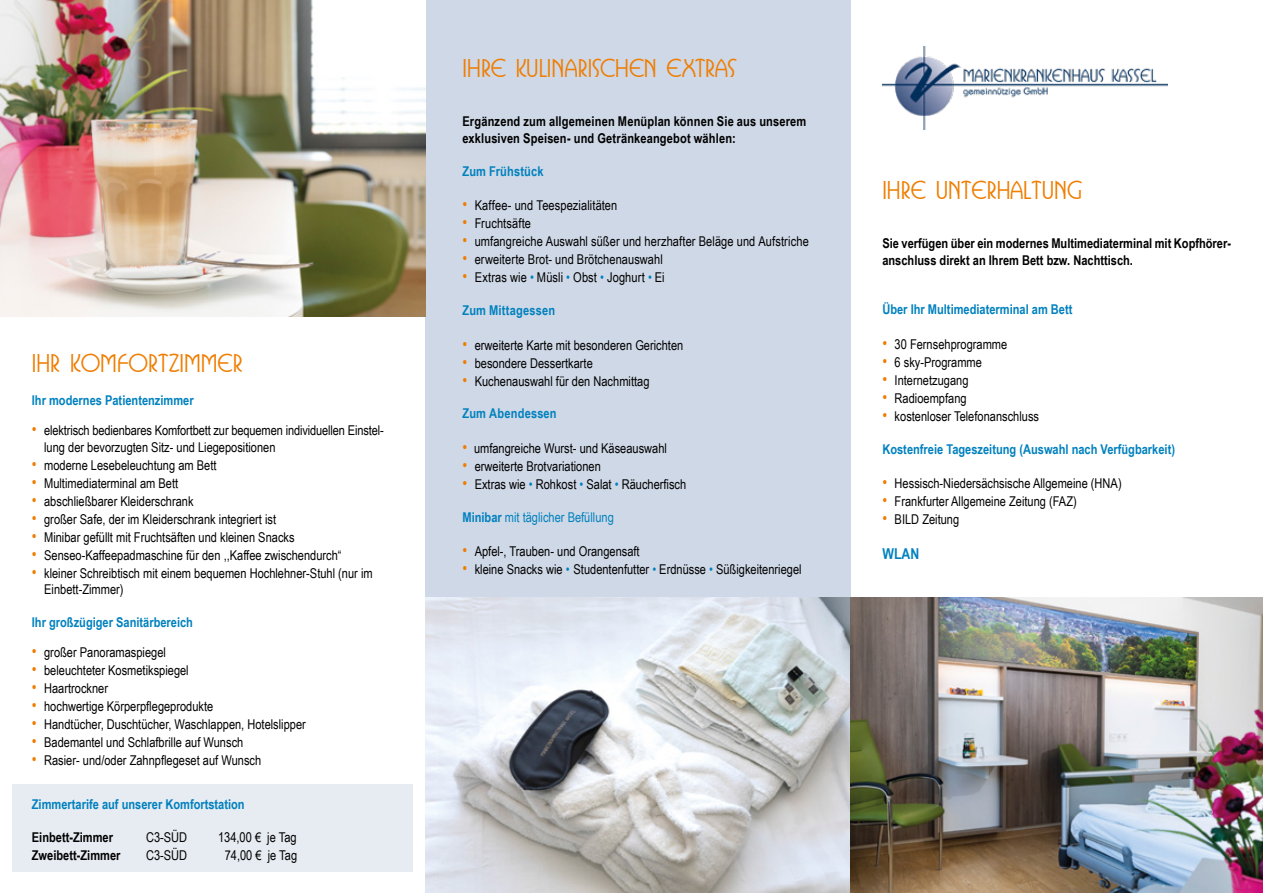
<style>
.page{position:relative;width:1263px;height:893px;background:#fff}
.page>*{position:absolute;margin:0;border:0;box-sizing:border-box;transform-origin:0 0}
.t1{font:500 24px "Busorama IT Cby BT";color:#ef7d00}
.t2{font:700 15px "Arial Narrow";color:#0081be}
.t3{font:13.5px/16.5px "Arial Narrow";color:#000}
.t4{font:700 13.5px/16.5px "Arial Narrow";color:#000}
.t5{font:700 13.5px "Arial Narrow";color:#0081be}
.t6{font:13.5px "Arial Narrow";color:#0081be}
.s1{font-size:16.5px;color:#ef7d00}
.s2{color:#0081be}
.s3{font-weight:700}
</style>
<div class="page">
<div style="left:12px;top:784px;width:400px;height:88px;background:#e7ebf2"></div>
<div style="left:425px;top:0;width:425px;height:893px;background:#cfd8e6"></div>
<img style="left:425px;top:597px;width:838px;height:296px">
<img style="left:882px;top:47px;width:285px;height:82px">
<img style="left:0;top:0;width:425px;height:317px">
<h1 class="t1" style="left:32px;top:349px;width:213px">IHR KOMFORTZIMMER</h1>
<p class="t5" style="left:32px;top:390px;width:163px">Ihr modernes Patientenzimmer</p>
<p class="t3" style="left:44px;top:422px;width:341px;text-indent:-12px"><span class="s1">•</span> elektrisch bedienbares Komfortbett zur bequemen individuellen Einstel&shy;lung der bevorzugten Sitz- und Liegepositionen</p>
<p class="t3" style="left:32px;top:456px;width:186px"><span class="s1">•</span> moderne Lesebeleuchtung am Bett</p>
<p class="t3" style="left:32px;top:474px;width:148px"><span class="s1">•</span> Multimediaterminal am Bett</p>
<p class="t3" style="left:32px;top:492px;width:163px"><span class="s1">•</span> abschließbarer Kleiderschrank</p>
<p class="t3" style="left:32px;top:510px;width:246px"><span class="s1">•</span> großer Safe, der im Kleiderschrank integriert ist</p>
<p class="t3" style="left:32px;top:528px;width:264px"><span class="s1">•</span> Minibar gefüllt mit Fruchtsäften und kleinen Snacks</p>
<p class="t3" style="left:32px;top:546px;width:311px"><span class="s1">•</span> Senseo-Kaffeepadmaschine für den ,,Kaffee zwischendurch“</p>
<p class="t3" style="left:44px;top:564px;width:330px;text-indent:-12px"><span class="s1">•</span> kleiner Schreibtisch mit einem bequemen Hochlehner-Stuhl (nur im<br>Einbett-Zimmer)</p>
<p class="t5" style="left:32px;top:612px;width:163px">Ihr großzügiger Sanitärbereich</p>
<p class="t3" style="left:32px;top:644px;width:136px"><span class="s1">•</span> großer Panoramaspiegel</p>
<p class="t3" style="left:32px;top:662px;width:158px"><span class="s1">•</span> beleuchteter Kosmetikspiegel</p>
<p class="t3" style="left:32px;top:680px;width:78px"><span class="s1">•</span> Haartrockner</p>
<p class="t3" style="left:32px;top:698px;width:183px"><span class="s1">•</span> hochwertige Körperpflegeprodukte</p>
<p class="t3" style="left:32px;top:716px;width:276px"><span class="s1">•</span> Handtücher, Duschtücher, Waschlappen, Hotelslipper</p>
<p class="t3" style="left:32px;top:734px;width:213px"><span class="s1">•</span> Bademantel und Schlafbrille auf Wunsch</p>
<p class="t3" style="left:32px;top:752px;width:231px"><span class="s1">•</span> Rasier- und/oder Zahnpflegeset auf Wunsch</p>
<p class="t5" style="left:32px;top:794px;width:214px">Zimmertarife auf unserer Komfortstation</p>
<p class="t4" style="left:32px;top:828px;width:83px">Einbett-Zimmer</p>
<p class="t3" style="left:146px;top:828px;width:43px">C3-SÜD</p>
<p class="t3" style="left:218px;top:828px;width:80px">134,00 € je Tag</p>
<p class="t4" style="left:32px;top:846px;width:90px">Zweibett-Zimmer</p>
<p class="t3" style="left:146px;top:846px;width:43px">C3-SÜD</p>
<p class="t3" style="left:225px;top:846px;width:74px">74,00 € je Tag</p>
<h1 class="t1" style="left:462px;top:54px;width:276px">IHRE KULINARISCHEN EXTRAS</h1>
<p class="t4" style="left:462px;top:113px;width:345px">Ergänzend zum allgemeinen Menüplan können Sie aus unserem exklusiven Speisen- und Getränkeangebot wählen:</p>
<p class="t5" style="left:462px;top:161px;width:83px">Zum Frühstück</p>
<p class="t3" style="left:462px;top:197px;width:156px"><span class="s1">•</span> Kaffee- und Teespezialitäten</p>
<p class="t3" style="left:462px;top:215px;width:70px"><span class="s1">•</span> Fruchtsäfte</p>
<p class="t3" style="left:462px;top:233px;width:348px"><span class="s1">•</span> umfangreiche Auswahl süßer und herzhafter Beläge und Aufstriche</p>
<p class="t3" style="left:462px;top:251px;width:202px"><span class="s1">•</span> erweiterte Brot- und Brötchenauswahl</p>
<p class="t3" style="left:462px;top:269px;width:204px"><span class="s1">•</span> Extras wie <span class="s2">•</span> Müsli <span class="s2">•</span> Obst <span class="s2">•</span> Joghurt <span class="s2">•</span> Ei</p>
<p class="t5" style="left:462px;top:300px;width:94px">Zum Mittagessen</p>
<p class="t3" style="left:462px;top:336px;width:222px"><span class="s1">•</span> erweiterte Karte mit besonderen Gerichten</p>
<p class="t3" style="left:462px;top:354px;width:132px"><span class="s1">•</span> besondere Dessertkarte</p>
<p class="t3" style="left:462px;top:372px;width:189px"><span class="s1">•</span> Kuchenauswahl für den Nachmittag</p>
<p class="t5" style="left:462px;top:403px;width:96px">Zum Abendessen</p>
<p class="t3" style="left:462px;top:439px;width:206px"><span class="s1">•</span> umfangreiche Wurst- und Käseauswahl</p>
<p class="t3" style="left:462px;top:457px;width:140px"><span class="s1">•</span> erweiterte Brotvariationen</p>
<p class="t3" style="left:462px;top:475px;width:225px"><span class="s1">•</span> Extras wie <span class="s2">•</span> Rohkost <span class="s2">•</span> Salat <span class="s2">•</span> Räucherfisch</p>
<p class="t6" style="left:462px;top:507px;width:153px"><span class="s3">Minibar</span> mit täglicher Befüllung</p>
<p class="t3" style="left:462px;top:543px;width:179px"><span class="s1">•</span> Apfel-, Trauben- und Orangensaft</p>
<p class="t3" style="left:462px;top:561px;width:341px"><span class="s1">•</span> kleine Snacks wie <span class="s2">•</span> Studentenfutter <span class="s2">•</span> Erdnüsse <span class="s2">•</span> Süßigkeitenriegel</p>
<h1 class="t1" style="left:882px;top:175px;width:202px">IHRE UNTERHALTUNG</h1>
<p class="t4" style="left:882px;top:234px;width:350px">Sie verfügen über ein modernes Multimediaterminal mit Kopfhörer&shy;anschluss direkt an Ihrem Bett bzw. Nachttisch.</p>
<p class="t5" style="left:882px;top:299px;width:192px">Über Ihr Multimediaterminal am Bett</p>
<p class="t3" style="left:882px;top:335px;width:126px"><span class="s1">•</span> 30 Fernsehprogramme</p>
<p class="t3" style="left:882px;top:353px;width:101px"><span class="s1">•</span> 6 sky-Programme</p>
<p class="t3" style="left:882px;top:371px;width:88px"><span class="s1">•</span> Internetzugang</p>
<p class="t3" style="left:882px;top:389px;width:86px"><span class="s1">•</span> Radioempfang</p>
<p class="t3" style="left:882px;top:407px;width:158px"><span class="s1">•</span> kostenloser Telefonanschluss</p>
<p class="t5" style="left:882px;top:439px;width:294px">Kostenfreie Tageszeitung (Auswahl nach Verfügbarkeit)</p>
<p class="t3" style="left:882px;top:475px;width:241px"><span class="s1">•</span> Hessisch-Niedersächsische Allgemeine (HNA)</p>
<p class="t3" style="left:882px;top:493px;width:196px"><span class="s1">•</span> Frankfurter Allgemeine Zeitung (FAZ)</p>
<p class="t3" style="left:882px;top:511px;width:78px"><span class="s1">•</span> BILD Zeitung</p>
<p class="t2" style="left:882px;top:542px;width:38px">WLAN</p>
</div>
